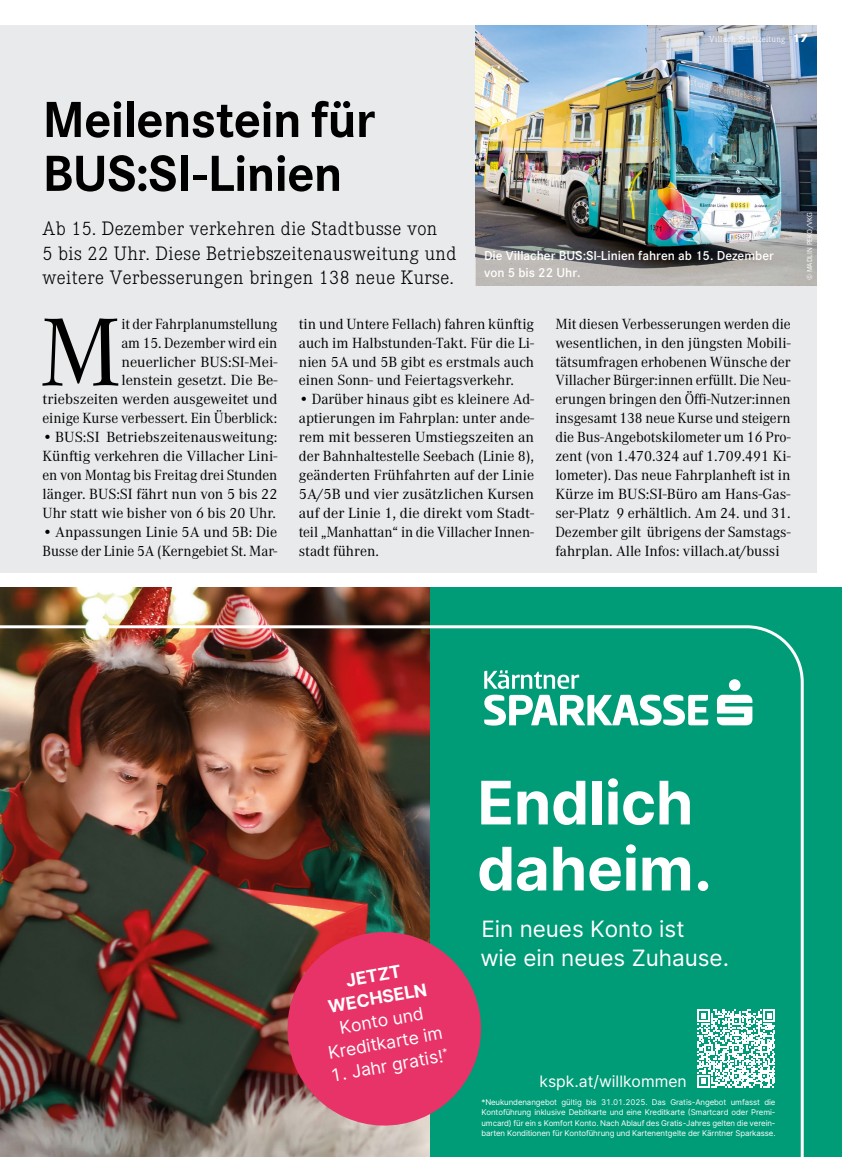
<style>
.page{position:relative;width:842px;height:1157px;background:#fff}
.page>*{position:absolute;margin:0;border:0;box-sizing:border-box;transform-origin:0 0}
.Copy_Initial{font:99.9px "Corporate A Pro";color:#000}
.Copy{font:700 60px/66px "Inter";letter-spacing:-.005em;color:#fff}
.Head_small{font:700 52.65px/53.8px "Corporate S Pro";letter-spacing:-.015em;color:#000}
.Copy-2{font:22.5px/29.2px "Inter";color:#fff}
.Vorspann_E{font:300 20.25px/24.5px "Corporate E Pro";letter-spacing:.02em;color:#000}
.Copy-3{font:17.4px/22.6px "Inter";color:#fff;text-align:center}
.Copy-4{font:15.75px "Inter";color:#fff}
.Copy-5{font:15.3px/18.9px "Corporate A Pro";color:#000;text-align:justify}
.Copy_Initial-2{font:15.3px/18.9px "Corporate A Pro";letter-spacing:-.005em;color:#000;text-align:right}
.t1{font:600 13.5px/17.2px "Corporate S Pro";color:#fff}
.t2{font:300 9px "Corporate E Pro";letter-spacing:.03em;color:#fff}
.Copy-6{font:7.8px/10.2px "Inter";letter-spacing:-.01em;color:#fff;text-align:justify}
.t3{font:7.5px "Corporate S Pro";color:#fff}
.s1{font-family:"Corporate S Pro";font-weight:800;font-size:12px}
.s2{font-weight:700}
</style>
<div class="page">
<div style="left:0;top:26px;width:816px;height:547px;background:#e9eaeb"></div>
<img style="left:475px;top:26px;width:341px;height:200px">
<img style="left:475px;top:226px;width:341px;height:60px">
<div style="left:0;top:587px;width:842px;height:570px;background:#009b77"></div>
<img style="left:0;top:587px;width:429px;height:38px">
<img style="left:0;top:625px;width:804px;height:532px">
<svg style="left:717px;top:694px;width:35px;height:31px"></svg>
<div style="left:729px;top:679px;width:11px;height:12px;background:#fff;border-radius:50%"></div>
<svg style="left:484px;top:670px;width:224px;height:55px"></svg>
<svg style="left:697px;top:1009px;width:78px;height:78px"></svg>
<p class="t2" style="left:709px;top:33px;width:100px">Villach Stadtzeitung <span class="s1">17</span></p>
<h2 class="Head_small" style="left:43px;top:88px;width:335px">Meilenstein für<br>BUS:SI-Linien</h2>
<h3 class="Vorspann_E" style="left:43px;top:216px;width:415px">Ab 15. Dezember verkehren die Stadtbusse von<br>5 bis 22 Uhr. Diese Betriebszeitenausweitung und weitere Verbesserungen bringen 138 neue Kurse.</h3>
<p class="Copy_Initial" style="left:39px;top:285px;width:84px">M</p>
<p class="t1" style="left:484px;top:246px;width:291px">Die Villacher BUS:SI-Linien fahren ab 15. Dezember von 5 bis 22 Uhr.</p>
<p class="Copy-5" style="left:299px;top:313px;width:237px">tin und Untere Fellach) fahren künftig auch im Halbstunden-Takt. Für die Li&shy;nien 5A und 5B gibt es erstmals auch einen Sonn- und Feiertagsverkehr.</p>
<p class="Copy-5" style="left:299px;top:389px;width:237px">• Darüber hinaus gibt es kleinere Ad&shy;aptierungen im Fahrplan: unter ande&shy;rem mit besseren Umstiegszeiten an der Bahnhaltestelle Seebach (Linie 8), geänderten Frühfahrten auf der Linie 5A/5B und vier zusätzlichen Kursen auf der Linie 1, die direkt vom Stadt&shy;teil „Manhattan“ in die Villacher Innen&shy;stadt führen.</p>
<p class="Copy-5" style="left:555px;top:313px;width:237px">Mit diesen Verbesserungen werden die wesentlichen, in den jüngsten Mobili&shy;tätsumfragen erhobenen Wünsche der</p>
<p class="Copy-5" style="left:555px;top:370px;width:237px">Villacher Bürger:innen erfüllt. Die Neu&shy;erungen bringen den Öffi-Nutzer:innen insgesamt 138 neue Kurse und steigern die Bus-Angebotskilometer um 16 Pro&shy;zent (von 1.470.324 auf 1.709.491 Ki&shy;lometer). Das neue Fahrplanheft ist in Kürze im BUS:SI-Büro am Hans-Gas&shy;ser-Platz 9 erhältlich. Am 24. und 31.<br>Dezember gilt übrigens der Samstags&shy;fahrplan. Alle Infos: villach.at/bussi</p>
<p class="Copy_Initial-2" style="left:43px;top:313px;width:236px">it der Fahrplanumstellung<br>am 15. Dezember wird ein<br>neuerlicher BUS:SI-Mei-<br>lenstein gesetzt. Die Be&shy;triebszeiten werden ausgeweitet und einige Kurse verbessert. Ein Überblick:</p>
<p class="Copy-5" style="left:43px;top:427px;width:236px">• BUS:SI Betriebszeitenausweitung:<br>Künftig verkehren die Villacher Lini&shy;en von Montag bis Freitag drei Stunden länger. BUS:SI fährt nun von 5 bis 22<br>Uhr statt wie bisher von 6 bis 20 Uhr.</p>
<p class="Copy-5" style="left:43px;top:521px;width:236px">• Anpassungen Linie 5A und 5B: Die<br>Busse der Linie 5A (Kerngebiet St. Mar-</p>
<p class="t3" style="left:804px;top:280px;width:70px;rotate:-90deg">© MADLIN PEKO/VKG</p>
<p class="Copy-3" style="left:315px;top:974px;width:117px;rotate:-10deg"><span class="s2">JETZT<br>WECHSELN<br></span>Konto und<br>Kreditkarte im</p>
<p class="Copy-3" style="left:329px;top:1063px;width:121px;rotate:-10deg">1. Jahr gratis!<sup>*</sup></p>
<p class="Copy" style="left:477px;top:767px;width:237px">Endlich daheim.</p>
<p class="Copy-2" style="left:480px;top:913px;width:250px">Ein neues Konto ist<br>wie ein neues Zuhause.</p>
<p class="Copy-4" style="left:539px;top:1070px;width:149px">kspk.at/willkommen</p>
<p class="Copy-6" style="left:481px;top:1096px;width:296px">*Neukundenangebot gültig bis 31.01.2025. Das Gratis-Angebot umfasst die Kontoführung inklusive Debitkarte und eine Kreditkarte (Smartcard oder Premi&shy;umcard) für ein s Komfort Konto. Nach Ablauf des Gratis-Jahres gelten die verein&shy;barten Konditionen für Kontoführung und Kartenentgelte der Kärntner Sparkasse.</p>
</div>
